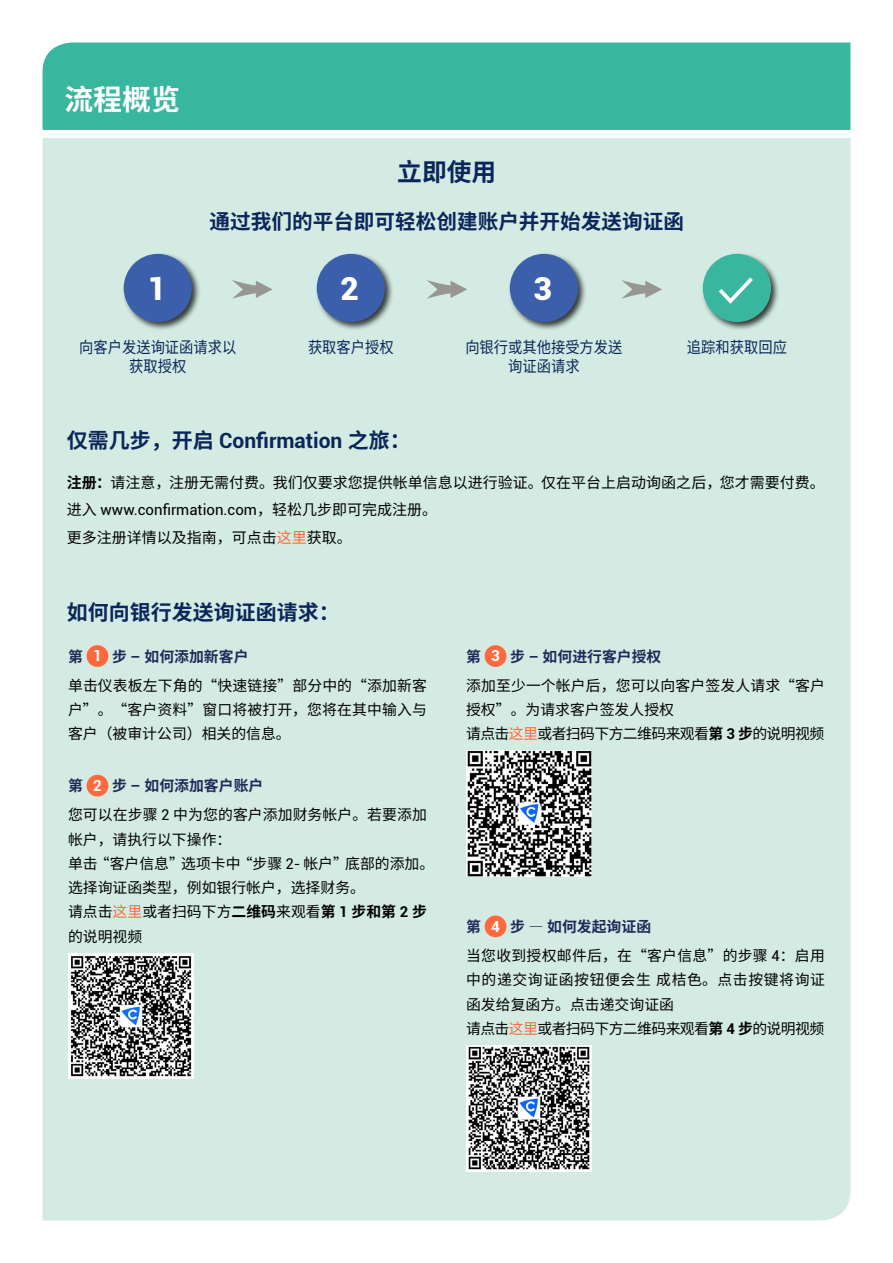
<style>
.page{position:relative;width:893px;height:1263px;background:#fff}
.page>*{position:absolute;margin:0;border:0;box-sizing:border-box;transform-origin:0 0}
.t1{font:900 31.8px "Roboto";color:#fff}
.t2{font:700 28.8px "Noto Sans SC";color:#fff}
.t3{font:700 24.75px "Noto Sans SC";color:#0b265a}
.t4{font:700 21px "Roboto";color:#0b265a}
.t5{font:700 21px "Noto Sans SC";color:#0b265a}
.t6{font:700 20.7px "Noto Sans SC";color:#0b265a}
.t7{font:15.9px/19px "Noto Sans SC";color:#0b265a;text-align:center;scale:.9 1}
.t8{font:15px "Noto Sans SC";color:#000}
.t9{font:15px "Roboto";color:#000}
.t10{font:14.85px/24.3px "Noto Sans SC";color:#000}
.t11{font:14.85px/24.3px "Noto Sans SC";letter-spacing:-.04em;color:#000}
.t12{font:14.85px/29px "Noto Sans SC";letter-spacing:.02em;color:#000}
.s1{font-family:"Noto Sans SC"}
.s2{font-weight:700}
.s3{color:#ff693d}
.s4{font-weight:700;color:#212959}
.s5{font-family:"Roboto";font-weight:700;font-size:15.3px;color:#fff}
.s6{font-family:"Roboto";font-weight:700;color:#212959}
.s7{font-family:"Roboto"}
.s8{font-family:"Roboto";font-weight:700}
</style>
<div class="page">
<div style="left:43px;top:138px;width:807px;height:1082px;background:#d3ebe3"></div>
<div style="left:43px;top:43px;width:807px;height:87px;background:#39b69e"></div>
<div style="left:122px;top:252px;width:79px;height:80px;background:#000;opacity:.75"></div>
<div style="left:124px;top:254px;width:68px;height:68px;background:#3c5fab;border-radius:50%"></div>
<div style="left:508px;top:252px;width:79px;height:80px;background:#000;opacity:.75"></div>
<div style="left:510px;top:254px;width:68px;height:68px;background:#3c5fab;border-radius:50%"></div>
<div style="left:315px;top:252px;width:79px;height:80px;background:#000;opacity:.75"></div>
<div style="left:317px;top:254px;width:68px;height:68px;background:#3c5fab;border-radius:50%"></div>
<div style="left:701px;top:252px;width:79px;height:80px;background:#000;opacity:.75"></div>
<div style="left:703px;top:254px;width:68px;height:68px;background:#39b69e;border-radius:50%"></div>
<svg style="left:719px;top:277px;width:34px;height:27px"></svg>
<svg style="left:232px;top:280px;width:41px;height:19px"></svg>
<svg style="left:427px;top:280px;width:40px;height:19px"></svg>
<svg style="left:621px;top:280px;width:41px;height:19px"></svg>
<div style="left:87px;top:645px;width:21px;height:22px;background:#ff693d;border-radius:50%"></div>
<div style="left:87px;top:775px;width:21px;height:21px;background:#ff693d;border-radius:50%"></div>
<img style="left:68px;top:953px;width:126px;height:126px">
<div style="left:485px;top:645px;width:21px;height:22px;background:#ff693d;border-radius:50%"></div>
<img style="left:466px;top:750px;width:126px;height:126px">
<div style="left:485px;top:915px;width:21px;height:22px;background:#ff693d;border-radius:50%"></div>
<img style="left:466px;top:1045px;width:126px;height:126px">
<h2 class="t2" style="left:64px;top:83px;width:117px">流程概览</h2>
<h3 class="t3" style="left:397px;top:158px;width:100px">立即使用</h3>
<h3 class="t6" style="left:210px;top:210px;width:476px">通过我们的平台即可轻松创建账户并开始发送询证函</h3>
<h1 class="t1" style="left:148px;top:266px;width:20px">1</h1>
<h1 class="t1" style="left:341px;top:266px;width:20px">2</h1>
<h1 class="t1" style="left:534px;top:266px;width:20px">3</h1>
<p class="t7" style="left:79px;top:338px;width:176px">向客户发送询证函请求以获取授权</p>
<p class="t7" style="left:308px;top:338px;width:97px">获取客户授权</p>
<p class="t7" style="left:465px;top:338px;width:176px">向银行或其他接受方发送询证函请求</p>
<p class="t7" style="left:687px;top:338px;width:113px">追踪和获取回应</p>
<h3 class="t4" style="left:67px;top:426px;width:345px"><span class="s1">仅需几步，开启</span> Confirmation <span class="s1">之旅：</span></h3>
<p class="t8" style="left:67px;top:474px;width:759px"><span class="s2">注册：</span>请注意，注册无需付费。我们仅要求您提供帐单信息以进行验证。仅在平台上启动询函之后，您才需要付费。</p>
<p class="t9" style="left:67px;top:499px;width:372px"><span class="s1">进入</span> www.confirmation.com<span class="s1">，轻松几步即可完成注册。</span></p>
<p class="t8" style="left:67px;top:529px;width:286px">更多注册详情以及指南，可点击<span class="s3">这里</span>获取。</p>
<h3 class="t5" style="left:67px;top:601px;width:274px">如何向银行发送询证函请求：</h3>
<p class="t10" style="left:68px;top:642px;width:360px;line-height:29px"><span class="s4">第</span> <span class="s5">1</span> <span class="s4">步</span> <span class="s6">–</span> <span class="s4">如何添加新客户<br></span>单击仪表板左下角的“快速链接”部分中的“添加新客</p>
<p class="t10" style="left:68px;top:698px;width:360px">户”。“客户资料”窗口将被打开，您将在其中输入与客户（被审计公司）相关的信息。</p>
<p class="t10" style="left:68px;top:772px;width:360px;line-height:29px"><span class="s4">第</span> <span class="s5">2</span> <span class="s4">步</span> <span class="s6">–</span> <span class="s4">如何添加客户账户<br></span>您可以在步骤 <span class="s7">2</span> 中为您的客户添加财务帐户。若要添加</p>
<p class="t10" style="left:68px;top:827px;width:368px">帐户，请执行以下操作：<br>单击“客户信息”选项卡中“步骤 <span class="s7">2-</span> 帐户”底部的添加。选择询证函类型，例如银行帐户，选择财务。<br>请点击<span class="s3">这里</span>或者扫码下方<span class="s2">二维码</span>来观看<span class="s2">第</span> <span class="s8">1</span> <span class="s2">步和第</span> <span class="s8">2</span> <span class="s2">步</span>的说明视频</p>
<p class="t10" style="left:466px;top:642px;width:360px;line-height:29px"><span class="s4">第</span> <span class="s5">3</span> <span class="s4">步</span> <span class="s6">–</span> <span class="s4">如何进行客户授权<br></span>添加至少一个帐户后，您可以向客户签发人请求“客户</p>
<p class="t11" style="left:466px;top:698px;width:360px">授权”。为请求客户签发人授权<br>请点击<span class="s3">这里</span>或者扫码下方二维码来观看<span class="s2">第</span> <span class="s8">3</span> <span class="s2">步</span>的说明视频</p>
<p class="t12" style="left:466px;top:912px;width:360px"><span class="s4">第</span> <span class="s5">4</span> <span class="s4">步 ― 如何发起询证函<br></span>当您收到授权邮件后，在“客户信息”的步骤 <span class="s7">4</span>：启用</p>
<p class="t10" style="left:466px;top:968px;width:360px">中的递交询证函按钮便会生成桔色。点击按键将询证函发给复函方。点击递交询证函<br>请点击<span class="s3">这里</span>或者扫码下方二维码来观看<span class="s2">第</span> <span class="s8">4</span> <span class="s2">步</span>的说明视频</p>
</div>
